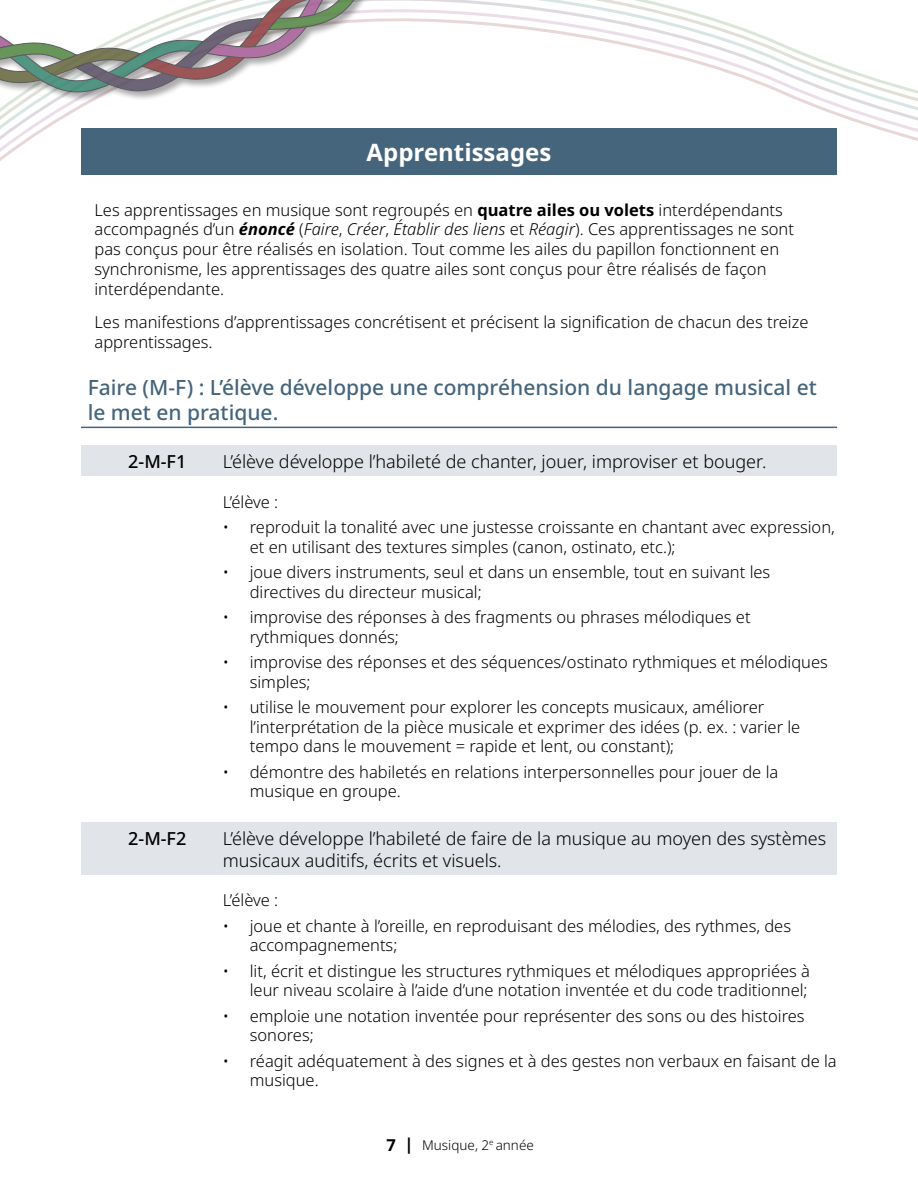
<style>
.page{position:relative;width:918px;height:1188px;background:#fff}
.page>*{position:absolute;margin:0;border:0;box-sizing:border-box;transform-origin:0 0}
.H2_White{font:700 24px "Noto Sans";color:#fff}
.Header_Outcomes{font:500 21px/25.2px "Noto Sans";color:#45657d}
.GLO_arts{font:300 18px/21.6px "Noto Sans";color:#000}
.GLO_arts-2{font:500 18px "Noto Sans";color:#000}
.Paragraph{font:300 16.5px/19.8px "Noto Sans";color:#000}
.Bullet_Outcome_no_bullet{font:300 16.5px "Noto Sans";color:#000}
.t1{font:300 13.5px "Noto Sans";color:#000}
.s1{font-weight:700}
.s2{font-weight:700;font-style:italic}
.s3{font-style:italic}
.s4{font-weight:700;font-size:16.5px}
</style>
<div class="page">
<svg style="left:0;top:0;width:918px;height:175px"></svg>
<div style="left:0;top:0;width:514px;height:102px;background:#000;opacity:.4"></div>
<svg style="left:0;top:0;width:407px;height:96px"></svg>
<div style="left:81px;top:128px;width:756px;height:46px;background:#45657d"></div>
<hr style="left:81px;top:427px;width:756px;height:1px;background:#45657d">
<div style="left:81px;top:445px;width:756px;height:31px;background:#e1e4e8"></div>
<div style="left:81px;top:823px;width:756px;height:52px;background:#e1e4e8"></div>
<h2 class="H2_White" style="left:367px;top:135px;width:186px">Apprentissages</h2>
<p class="Paragraph" style="left:94px;top:200px;width:701px">Les apprentissages en musique sont regroupés en <span class="s1">quatre ailes ou volets</span> interdépendants accompagnés d’un <span class="s2">énoncé</span> (<span class="s3">Faire</span>, <span class="s3">Créer</span>, <span class="s3">Établir des liens</span> et <span class="s3">Réagir</span>). Ces apprentissages ne sont pas conçus pour être réalisés en isolation. Tout comme les ailes du papillon fonctionnent en synchronisme, les apprentissages des quatre ailes sont conçus pour être réalisés de façon interdépendante.</p>
<p class="Paragraph" style="left:94px;top:313px;width:716px">Les manifestions d’apprentissages concrétisent et précisent la signification de chacun des treize apprentissages.</p>
<h3 class="Header_Outcomes" style="left:88px;top:375px;width:731px">Faire (M-F) : L’élève développe une compréhension du langage musical et le met en pratique.</h3>
<h4 class="GLO_arts-2" style="left:128px;top:449px;width:60px">2-M-F1</h4>
<h4 class="GLO_arts" style="left:223px;top:451px;width:545px">L’élève développe l’habileté de chanter, jouer, improviser et bouger.</h4>
<p class="Bullet_Outcome_no_bullet" style="left:223px;top:490px;width:57px">L’élève :</p>
<p class="Paragraph" style="left:250px;top:517px;width:587px;text-indent:-27px">• reproduit la tonalité avec une justesse croissante en chantant avec expression, et en utilisant des textures simples (canon, ostinato, etc.);</p>
<p class="Paragraph" style="left:250px;top:562px;width:522px;text-indent:-27px">• joue divers instruments, seul et dans un ensemble, tout en suivant les directives du directeur musical;</p>
<p class="Paragraph" style="left:250px;top:607px;width:502px;text-indent:-27px">• improvise des réponses à des fragments ou phrases mélodiques et rythmiques donnés;</p>
<p class="Paragraph" style="left:250px;top:652px;width:580px;text-indent:-27px">• improvise des réponses et des séquences/ostinato rythmiques et mélodiques simples;</p>
<p class="Paragraph" style="left:250px;top:697px;width:552px;text-indent:-27px">• utilise le mouvement pour explorer les concepts musicaux, améliorer l’interprétation de la pièce musicale et exprimer des idées (p. ex. : varier le tempo dans le mouvement = rapide et lent, ou constant);</p>
<p class="Paragraph" style="left:250px;top:762px;width:530px;text-indent:-27px">• démontre des habiletés en relations interpersonnelles pour jouer de la musique en groupe.</p>
<h4 class="GLO_arts-2" style="left:128px;top:826px;width:60px">2-M-F2</h4>
<h4 class="GLO_arts" style="left:223px;top:828px;width:605px">L’élève développe l’habileté de faire de la musique au moyen des systèmes musicaux auditifs, écrits et visuels.</h4>
<p class="Bullet_Outcome_no_bullet" style="left:223px;top:889px;width:57px">L’élève :</p>
<p class="Paragraph" style="left:250px;top:916px;width:543px;text-indent:-27px">• joue et chante à l’oreille, en reproduisant des mélodies, des rythmes, des accompagnements;</p>
<p class="Paragraph" style="left:223px;top:961px;width:589px;text-align:right">• lit, écrit et distingue les structures rythmiques et mélodiques appropriées à leur niveau scolaire à l’aide d’une notation inventée et du code traditionnel;</p>
<p class="Paragraph" style="left:250px;top:1006px;width:556px;text-indent:-27px">• emploie une notation inventée pour représenter des sons ou des histoires sonores;</p>
<p class="Paragraph" style="left:250px;top:1051px;width:589px;text-indent:-27px">• réagit adéquatement à des signes et à des gestes non verbaux en faisant de la musique.</p>
<p class="t1" style="left:386px;top:1135px;width:149px"><span class="s4">7 |</span> Musique, 2<sup>e</sup> année</p>
</div>
